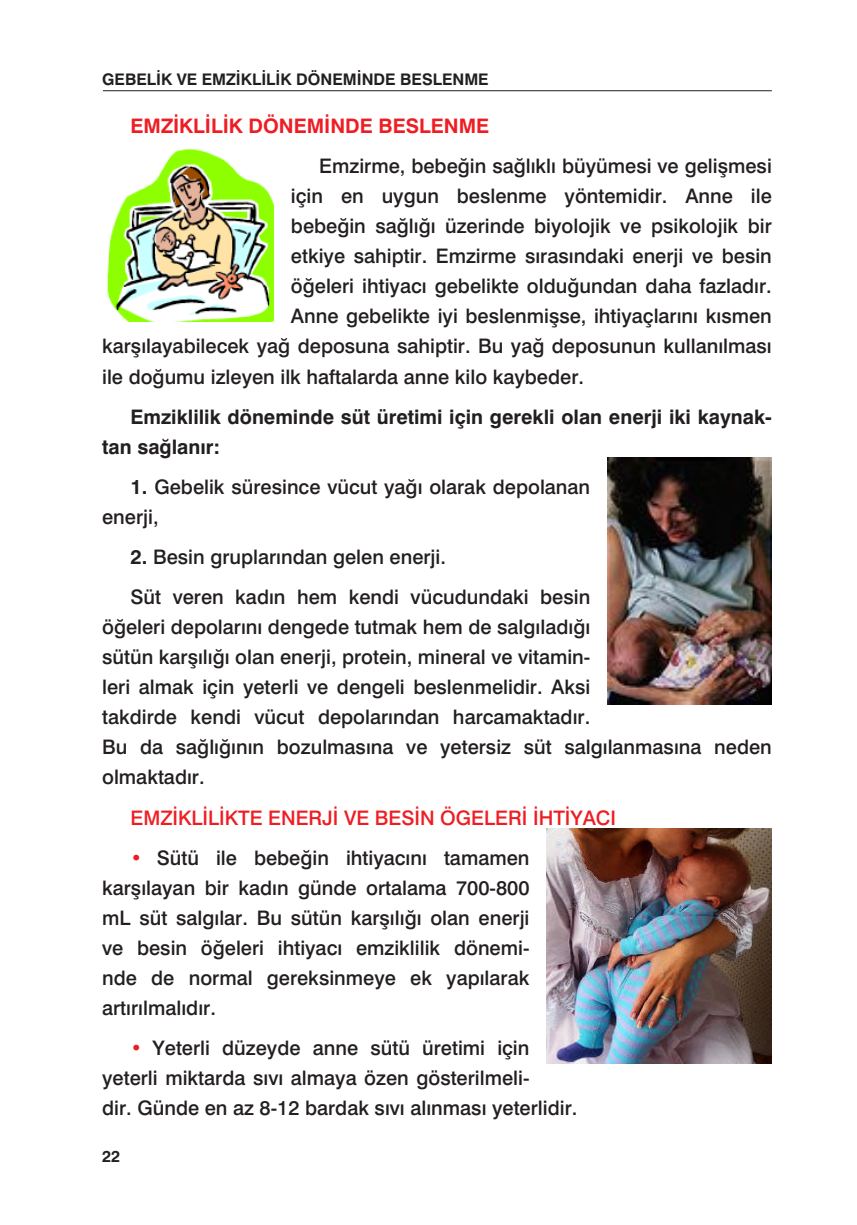
<style>
.page{position:relative;width:857px;height:1225px;background:#fff}
.page>*{position:absolute;margin:0;border:0;box-sizing:border-box;transform-origin:0 0}
.t1{font:20px/30px "Helvetica OTF";color:#231f20}
.t2{font:700 20px/30px "Helvetica OTF";color:#231f20}
.t3{font:20px "Helvetica OTF";color:#ee1d23}
.t4{font:700 16px "Helvetica OTF";color:#231f20}
.s1{font-weight:700;color:#ee1d23}
.s2{font-weight:700}
.s3{font-weight:300;font-stretch:condensed;color:#ee1d23}
</style>
<div class="page">
<hr style="left:103px;top:90px;width:668px;height:1px;background:#231f20">
<img style="left:107px;top:148px;width:167px;height:174px">
<img style="left:607px;top:457px;width:164px;height:247px">
<img style="left:546px;top:828px;width:225px;height:235px">
<p class="t4" style="left:102px;top:70px;width:388px">GEBELİK VE EMZİKLİLİK DÖNEMİNDE BESLENME</p>
<p class="t1" style="left:319px;top:106px;width:454px;line-height:40.2px;text-indent:-189px"><span class="s1">EMZİKLİLİK DÖNEMİNDE BESLENME<br></span>Emzirme, bebeğin sağlıklı büyümesi ve gelişmesi</p>
<p class="t1" style="left:291px;top:181px;width:482px">için en uygun beslenme yöntemidir. Anne ile</p>
<p class="t1" style="left:291px;top:211px;width:482px">bebeğin sağlığı üzerinde biyolojik ve psikolojik bir</p>
<p class="t1" style="left:291px;top:241px;width:482px">etkiye sahiptir. Emzirme sırasındaki enerji ve besin</p>
<p class="t1" style="left:291px;top:271px;width:482px">öğeleri ihtiyacı gebelikte olduğundan daha fazladır.</p>
<p class="t1" style="left:291px;top:301px;width:482px">Anne gebelikte iyi beslenmişse, ihtiyaçlarını kısmen</p>
<p class="t1" style="left:102px;top:331px;width:670px">karşılayabilecek yağ deposuna sahiptir. Bu yağ deposunun kullanılması</p>
<p class="t1" style="left:102px;top:361px;width:483px">ile doğumu izleyen ilk haftalarda anne kilo kaybeder.</p>
<p class="t2" style="left:102px;top:401px;width:670px;text-indent:28px">Emziklilik döneminde süt üretimi için gerekli olan enerji iki kaynak&shy;tan sağlanır:</p>
<p class="t1" style="left:102px;top:471px;width:489px;text-indent:28px"><span class="s2">1.</span> Gebelik süresince vücut yağı olarak depolanan enerji,</p>
<p class="t1" style="left:130px;top:537px;width:461px;line-height:40.2px"><span class="s2">2.</span> Besin gruplarından gelen enerji.<br>Süt veren kadın hem kendi vücudundaki besin</p>
<p class="t1" style="left:102px;top:612px;width:671px">öğeleri depolarını dengede tutmak hem de salgıladığı<br>sütün karşılığı olan enerji, protein, mineral ve vitamin-<br>leri almak için yeterli ve dengeli beslenmelidir. Aksi<br>takdirde kendi vücut depolarından harcamaktadır.<br>Bu da sağlığının bozulmasına ve yetersiz süt salgılanmasına neden olmaktadır.</p>
<p class="t3" style="left:130px;top:805px;width:487px">EMZİKLİLİKTE ENERJİ VE BESİN ÖGELERİ İHTİYACI</p>
<p class="t1" style="left:102px;top:842px;width:428px;text-align:justify;text-indent:28px"><span class="s3">•</span> Sütü ile bebeğin ihtiyacını tamamen karşılayan bir kadın günde ortalama 700-800 mL süt salgılar. Bu sütün karşılığı olan enerji ve besin öğeleri ihtiyacı emziklilik dönemi&shy;nde de normal gereksinmeye ek yapılarak artırılmalıdır.</p>
<p class="t1" style="left:102px;top:1032px;width:476px;text-indent:28px"><span class="s3">•</span> Yeterli düzeyde anne sütü üretimi için yeterli miktarda sıvı almaya özen gösterilmeli-<br>dir. Günde en az 8-12 bardak sıvı alınması yeterlidir.</p>
<p class="t4" style="left:102px;top:1146px;width:20px">22</p>
</div>
